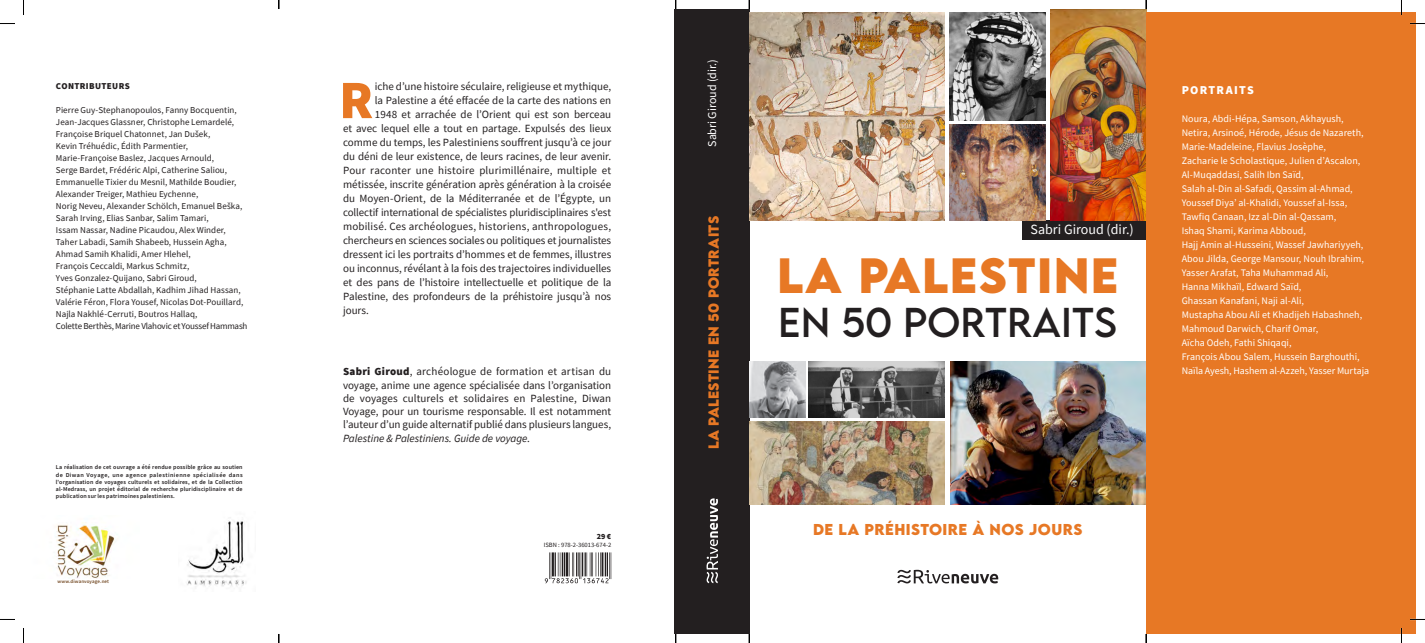
<style>
.page{position:relative;width:1425px;height:643px;background:#fff}
.page>*{position:absolute;margin:0;border:0;box-sizing:border-box;transform-origin:0 0}
.t1{font:900 54.1px "Source Sans Pro";color:#e77825}
.t2{font:700 44px "LEMONMILK";letter-spacing:.03em;color:#e77825}
.t3{font:37px "LEMONMILK";letter-spacing:.01em;color:#231f20}
.t4{font:700 14px "LEMONMILK";letter-spacing:.03em;color:#e77825}
.t5{font:14px "Source Sans Pro";color:#fff}
.t6{font:700 13px "LEMONMILK";letter-spacing:.02em;color:#e77825}
.t7{font:12px "Source Sans Variable";color:#fff}
.t8{font:900 12px "Source Sans Pro";letter-spacing:.105em;color:#fff}
.t9{font:11px/13.2px "Source Sans Pro";color:#231f20;text-align:justify}
.t10{font:10px/14px "Source Sans Pro";color:#fff}
.t11{font:9px/12px "Source Sans Pro";letter-spacing:.005em;color:#231f20}
.t12{font:900 9px "Source Sans Pro";letter-spacing:.04em;color:#231f20}
.t13{font:900 8px "Source Sans Pro";color:#231f20}
.t14{font:6.5px "Source Sans Pro";color:#231f20}
.t15{font:600 6px/7.2px "Source Sans Pro";letter-spacing:.02em;color:#231f20;text-align:justify}
.t16{font:600 5px "Source Sans Pro";letter-spacing:.02em;color:#724822}
.s1{font-weight:900}
.s2{font-style:italic}
</style>
<div class="page">
<img style="left:187px;top:517px;width:60px;height:70px">
<img style="left:950px;top:361px;width:196px;height:143px">
<div style="left:674px;top:9px;width:75px;height:624px;background:#231f20"></div>
<svg style="left:706px;top:498px;width:12px;height:85px"></svg>
<svg style="left:897px;top:569px;width:101px;height:14px"></svg>
<div style="left:1022px;top:220px;width:124px;height:20px;background:#231f20"></div>
<img style="left:749px;top:12px;width:196px;height:208px">
<img style="left:749px;top:421px;width:196px;height:83px">
<img style="left:809px;top:361px;width:136px;height:56px">
<img style="left:749px;top:361px;width:56px;height:56px">
<img style="left:950px;top:12px;width:96px;height:108px">
<img style="left:950px;top:124px;width:96px;height:96px">
<img style="left:1051px;top:9px;width:96px;height:211px">
<div style="left:1146px;top:12px;width:269px;height:621px;background:#e77825"></div>
<img style="left:56px;top:522px;width:59px;height:56px">
<svg style="left:545px;top:552px;width:66px;height:31px"></svg>
<svg style="left:0;top:23px;width:15px;height:1px"></svg>
<svg style="left:1410px;top:23px;width:15px;height:1px"></svg>
<svg style="left:0;top:619px;width:15px;height:1px"></svg>
<svg style="left:1410px;top:618px;width:15px;height:2px"></svg>
<svg style="left:23px;top:0;width:1px;height:15px"></svg>
<svg style="left:23px;top:628px;width:1px;height:14px"></svg>
<svg style="left:1401px;top:0;width:1px;height:15px"></svg>
<svg style="left:1401px;top:628px;width:1px;height:14px"></svg>
<svg style="left:1145px;top:0;width:2px;height:9px"></svg>
<svg style="left:1145px;top:633px;width:2px;height:9px"></svg>
<p class="t12" style="left:56px;top:79px;width:75px">CONTRIBUTEURS</p>
<p class="t11" style="left:56px;top:103px;width:193px">Pierre Guy-Stephanopoulos, Fanny Bocquentin, Jean-Jacques Glassner, Christophe Lemardelé, Françoise Briquel Chatonnet, Jan Dušek,<br>Kevin Tréhuédic, Édith Parmentier, Marie-Françoise Baslez, Jacques Arnould,<br>Serge Bardet, Frédéric Alpi, Catherine Saliou, Emmanuelle Tixier du Mesnil, Mathilde Boudier, Alexander Treiger, Mathieu Eychenne,<br>Norig Neveu, Alexander Schölch, Emanuel Beška, Sarah Irving, Elias Sanbar, Salim Tamari,<br>Issam Nassar, Nadine Picaudou, Alex Winder, Taher Labadi, Samih Shabeeb, Hussein Agha, Ahmad Samih Khalidi, Amer Hlehel,<br>François Ceccaldi, Markus Schmitz,<br>Yves Gonzalez-Quijano, Sabri Giroud,<br>Stéphanie Latte Abdallah, Kadhim Jihad Hassan, Valérie Féron, Flora Yousef, Nicolas Dot-Pouillard, Najla Nakhlé-Cerruti, Boutros Hallaq,<br>Colette Berthès, Marine Vlahovic et Youssef Hammash</p>
<p class="t15" style="left:56px;top:463px;width:188px">La réalisation de cet ouvrage a été rendue possible grâce au soutien de Diwan Voyage, une agence palestinienne spécialisée dans l'organisation de voyages culturels et solidaires, et de la Collection al-Medrass, un projet éditorial de recherche pluridisciplinaire et de publication sur les patrimoines palestiniens.</p>
<p class="t16" style="left:58px;top:578px;width:53px">www.diwanvoyage.net</p>
<h1 class="t1" style="left:339px;top:63px;width:36px">R</h1>
<p class="t9" style="left:375px;top:80px;width:238px">iche d’une histoire séculaire, religieuse et mythique,</p>
<p class="t9" style="left:375px;top:94px;width:238px">la Palestine a été effacée de la carte des nations en</p>
<p class="t9" style="left:375px;top:108px;width:238px">1948 et arrachée de l’Orient qui est son berceau</p>
<p class="t9" style="left:343px;top:122px;width:270px">et avec lequel elle a tout en partage. Expulsés des lieux</p>
<p class="t9" style="left:343px;top:136px;width:270px">comme du temps, les Palestiniens souffrent jusqu’à ce jour</p>
<p class="t9" style="left:343px;top:150px;width:270px">du déni de leur existence, de leurs racines, de leur avenir.</p>
<p class="t9" style="left:343px;top:164px;width:270px">Pour raconter une histoire plurimillénaire, multiple et</p>
<p class="t9" style="left:343px;top:178px;width:270px">métissée, inscrite génération après génération à la croisée</p>
<p class="t9" style="left:343px;top:192px;width:270px">du Moyen-Orient, de la Méditerranée et de l’Égypte, un</p>
<p class="t9" style="left:343px;top:206px;width:270px">collectif international de spécialistes pluridisciplinaires s'est</p>
<p class="t9" style="left:343px;top:220px;width:270px">mobilisé. Ces archéologues, historiens, anthropologues,</p>
<p class="t9" style="left:343px;top:234px;width:270px">chercheurs en sciences sociales ou politiques et journalistes</p>
<p class="t9" style="left:343px;top:248px;width:270px">dressent ici les portraits d’hommes et de femmes, illustres</p>
<p class="t9" style="left:343px;top:262px;width:270px">ou inconnus, révélant à la fois des trajectoires individuelles</p>
<p class="t9" style="left:343px;top:276px;width:270px">et des pans de l’histoire intellectuelle et politique de la</p>
<p class="t9" style="left:343px;top:290px;width:270px">Palestine, des profondeurs de la préhistoire jusqu’à nos</p>
<p class="t9" style="left:343px;top:304px;width:27px">jours.</p>
<p class="t9" style="left:343px;top:365px;width:270px"><span class="s1">Sabri Giroud</span>, archéologue de formation et artisan du voyage, anime une agence spécialisée dans l’organisation de voyages culturels et solidaires en Palestine, Diwan Voyage, pour un tourisme responsable. Il est notamment l’auteur d’un guide alternatif publié dans plusieurs langues, <span class="s2">Palestine &amp; Palestiniens. Guide de voyage</span>.</p>
<p class="t13" style="left:597px;top:530px;width:16px">29 €</p>
<p class="t14" style="left:544px;top:540px;width:69px">ISBN : 978-2-36013-674-2</p>
<p class="t7" style="left:705px;top:147px;width:89px;rotate:-90deg">Sabri Giroud (dir.)</p>
<p class="t6" style="left:705px;top:449px;width:235px;rotate:-90deg">LA PALESTINE EN 50 PORTRAITS</p>
<p class="t5" style="left:1030px;top:220px;width:105px">Sabri Giroud (dir.)</p>
<h2 class="t2" style="left:777px;top:245px;width:343px">LA PALESTINE</h2>
<h3 class="t3" style="left:778px;top:298px;width:340px">EN 50 PORTRAITS</h3>
<p class="t8" style="left:1181px;top:82px;width:74px">PORTRAITS</p>
<p class="t10" style="left:1181px;top:112px;width:189px">Noura, Abdi-Hépa, Samson, Akhayush, Netira, Arsinoé, Hérode, Jésus de Nazareth, Marie-Madeleine, Flavius Josèphe,<br>Zacharie le Scholastique, Julien d’Ascalon, Al-Muqaddasi, Salih Ibn Saïd,<br>Salah al-Din al-Safadi, Qassim al-Ahmad, Youssef Diya’ al-Khalidi, Youssef al-Issa, Tawfiq Canaan, Izz al-Din al-Qassam,<br>Ishaq Shami, Karima Abboud,<br>Hajj Amin al-Husseini, Wassef Jawhariyyeh, Abou Jilda, George Mansour, Nouh Ibrahim, Yasser Arafat, Taha Muhammad Ali,<br>Hanna Mikhaïl, Edward Saïd,<br>Ghassan Kanafani, Naji al-Ali,<br>Mustapha Abou Ali et Khadijeh Habashneh, Mahmoud Darwich, Charif Omar,<br>Aïcha Odeh, Fathi Shiqaqi,<br>François Abou Salem, Hussein Barghouthi, Naïla Ayesh, Hashem al-Azzeh, Yasser Murtaja</p>
<p class="t4" style="left:813px;top:520px;width:271px">DE LA PRÉHISTOIRE À NOS JOURS</p>
</div>
